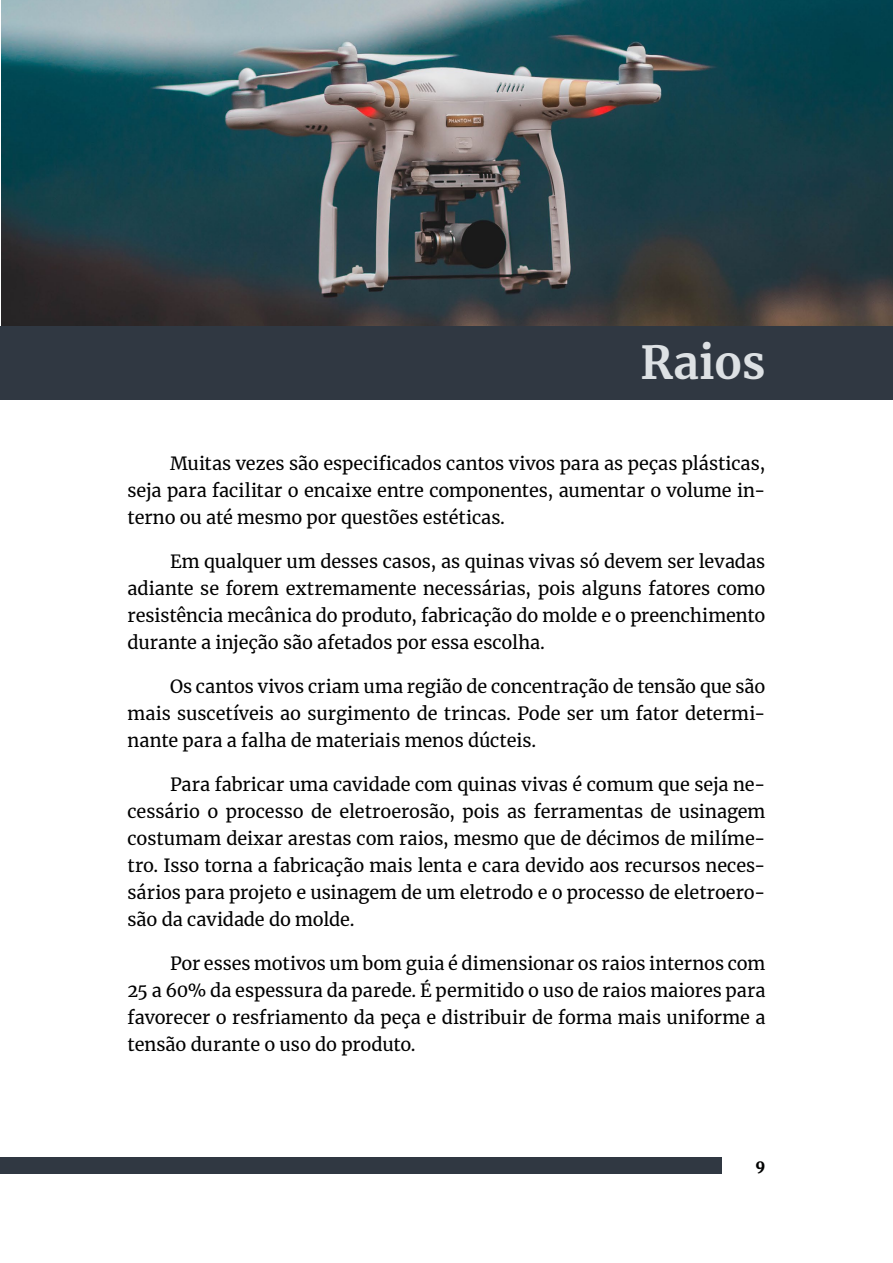
<style>
.page{position:relative;width:893px;height:1263px;background:#fff}
.page>*{position:absolute;margin:0;border:0;box-sizing:border-box;transform-origin:0 0}
.t1{font:700 45px "Merriweather";color:#dde1e4}
.t2{font:18px/27px "Merriweather";letter-spacing:-.005em;color:#000;text-align:justify}
.t3{font:900 15px "Merriweather";color:#010202}
</style>
<div class="page">
<div style="left:0;top:1157px;width:722px;height:17px;background:#303842"></div>
<img style="left:1px;top:0;width:892px;height:326px">
<div style="left:0;top:326px;width:893px;height:74px;background:#303842"></div>
<h1 class="t1" style="left:640px;top:331px;width:126px">Raios</h1>
<p class="t2" style="left:128px;top:449px;width:639px;text-indent:43px">Muitas vezes são especificados cantos vivos para as peças plásticas, seja para facilitar o encaixe entre componentes, aumentar o volume in&shy;terno ou até mesmo por questões estéticas.</p>
<p class="t2" style="left:128px;top:547px;width:639px;text-indent:43px">Em qualquer um desses casos, as quinas vivas só devem ser levadas adiante se forem extremamente necessárias, pois alguns fatores como resistência mecânica do produto, fabricação do molde e o preenchimento durante a injeção são afetados por essa escolha.</p>
<p class="t2" style="left:128px;top:672px;width:639px;text-indent:43px">Os cantos vivos criam uma região de concentração de tensão que são mais suscetíveis ao surgimento de trincas. Pode ser um fator determi&shy;nante para a falha de materiais menos dúcteis.</p>
<p class="t2" style="left:128px;top:770px;width:639px;text-indent:43px">Para fabricar uma cavidade com quinas vivas é comum que seja ne&shy;cessário o processo de eletroerosão, pois as ferramentas de usinagem costumam deixar arestas com raios, mesmo que de décimos de milíme&shy;tro. Isso torna a fabricação mais lenta e cara devido aos recursos neces&shy;sários para projeto e usinagem de um eletrodo e o processo de eletroero&shy;são da cavidade do molde.</p>
<p class="t2" style="left:128px;top:949px;width:639px;text-indent:43px">Por esses motivos um bom guia é dimensionar os raios internos com 25 a 60% da espessura da parede. É permitido o uso de raios maiores para favorecer o resfriamento da peça e distribuir de forma mais uniforme a tensão durante o uso do produto.</p>
<p class="t3" style="left:755px;top:1155px;width:11px">9</p>
</div>
